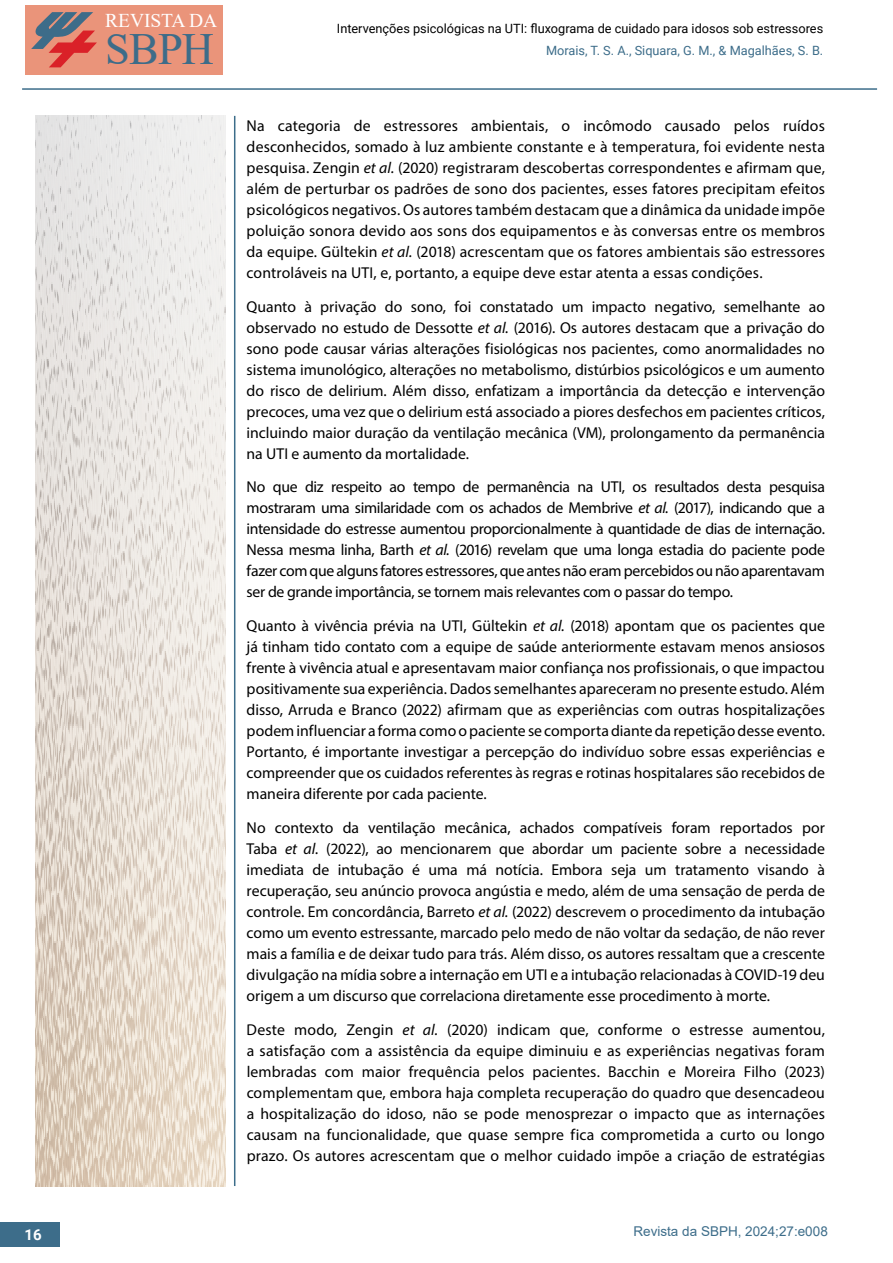
<style>
.page{position:relative;width:893px;height:1263px;background:#fff}
.page>*{position:absolute;margin:0;border:0;box-sizing:border-box;transform-origin:0 0}
.t1{font:44.55px "Times New Roman";color:#3d6c89}
.t2{font:19.5px "Times New Roman";letter-spacing:-.005em;color:#fff}
.t3{font:15.75px/21px "Myriad Pro";color:#000;text-align:justify}
.t4{font:700 15px "Roboto";color:#fff}
.t5{font:13.5px "Arial";color:#3d6d8a}
.t6{font:12.75px "Roboto";color:#000}
.t7{font:12.75px "Roboto";color:#3d6d8a}
.s1{font-style:italic}
</style>
<div class="page">
<hr style="left:234px;top:116px;width:1px;height:1070px;background:#3c6d8a">
<div style="left:26px;top:6px;width:197px;height:69px;background:#ea947a"></div>
<svg style="left:31px;top:12px;width:66px;height:55px"></svg>
<div style="left:0;top:1222px;width:59px;height:25px;background:#3d6d8a"></div>
<hr style="left:22px;top:88px;width:855px;height:2px;background:#3c6d8a">
<img style="left:35px;top:116px;width:191px;height:1070px">
<p class="t2" style="left:105px;top:6px;width:114px">REVISTA DA</p>
<h1 class="t1" style="left:105px;top:18px;width:110px">SBPH</h1>
<p class="t6" style="left:337px;top:19px;width:488px">Intervenções psicológicas na UTI: fluxograma de cuidado para idosos sob estressores</p>
<p class="t7" style="left:546px;top:41px;width:279px">Morais, T. S. A., Siquara, G. M., &amp; Magalhães, S. B.</p>
<p class="t3" style="left:247px;top:115px;width:580px">Na categoria de estressores ambientais, o incômodo causado pelos ruídos desconhecidos, somado à luz ambiente constante e à temperatura, foi evidente nesta pesquisa. Zengin <span class="s1">et al.</span> (2020) registraram descobertas correspondentes e afirmam que, além de perturbar os padrões de sono dos pacientes, esses fatores precipitam efeitos psicológicos negativos. Os autores também destacam que a dinâmica da unidade impõe poluição sonora devido aos sons dos equipamentos e às conversas entre os membros da equipe. Gültekin <span class="s1">et al.</span> (2018) acrescentam que os fatores ambientais são estressores controláveis na UTI, e, portanto, a equipe deve estar atenta a essas condições.</p>
<p class="t3" style="left:247px;top:296px;width:580px">Quanto à privação do sono, foi constatado um impacto negativo, semelhante ao observado no estudo de Dessotte <span class="s1">et al.</span> (2016). Os autores destacam que a privação do sono pode causar várias alterações fisiológicas nos pacientes, como anormalidades no sistema imunológico, alterações no metabolismo, distúrbios psicológicos e um aumento do risco de delirium. Além disso, enfatizam a importância da detecção e intervenção precoces, uma vez que o delirium está associado a piores desfechos em pacientes críticos, incluindo maior duração da ventilação mecânica (VM), prolongamento da permanência na UTI e aumento da mortalidade.</p>
<p class="t3" style="left:247px;top:476px;width:580px">No que diz respeito ao tempo de permanência na UTI, os resultados desta pesquisa mostraram uma similaridade com os achados de Membrive <span class="s1">et al.</span> (2017), indicando que a intensidade do estresse aumentou proporcionalmente à quantidade de dias de internação.<br>Nessa mesma linha, Barth <span class="s1">et al.</span> (2016) revelam que uma longa estadia do paciente pode fazer com que alguns fatores estressores, que antes não eram percebidos ou não aparentavam ser de grande importância, se tornem mais relevantes com o passar do tempo.</p>
<p class="t3" style="left:247px;top:615px;width:580px">Quanto à vivência prévia na UTI, Gültekin <span class="s1">et al.</span> (2018) apontam que os pacientes que já tinham tido contato com a equipe de saúde anteriormente estavam menos ansiosos frente à vivência atual e apresentavam maior confiança nos profissionais, o que impactou positivamente sua experiência. Dados semelhantes apareceram no presente estudo. Além disso, Arruda e Branco (2022) afirmam que as experiências com outras hospitalizações podem influenciar a forma como o paciente se comporta diante da repetição desse evento.<br>Portanto, é importante investigar a percepção do indivíduo sobre essas experiências e compreender que os cuidados referentes às regras e rotinas hospitalares são recebidos de maneira diferente por cada paciente.</p>
<p class="t3" style="left:247px;top:817px;width:580px">No contexto da ventilação mecânica, achados compatíveis foram reportados por Taba <span class="s1">et al.</span> (2022), ao mencionarem que abordar um paciente sobre a necessidade imediata de intubação é uma má notícia. Embora seja um tratamento visando à recuperação, seu anúncio provoca angústia e medo, além de uma sensação de perda de controle. Em concordância, Barreto <span class="s1">et al.</span> (2022) descrevem o procedimento da intubação como um evento estressante, marcado pelo medo de não voltar da sedação, de não rever mais a família e de deixar tudo para trás. Além disso, os autores ressaltam que a crescente divulgação na mídia sobre a internação em UTI e a intubação relacionadas à COVID-19 deu origem a um discurso que correlaciona diretamente esse procedimento à morte.</p>
<p class="t3" style="left:247px;top:1018px;width:580px">Deste modo, Zengin <span class="s1">et al.</span> (2020) indicam que, conforme o estresse aumentou, a satisfação com a assistência da equipe diminuiu e as experiências negativas foram lembradas com maior frequência pelos pacientes. Bacchin e Moreira Filho (2023) complementam que, embora haja completa recuperação do quadro que desencadeou a hospitalização do idoso, não se pode menosprezar o impacto que as internações causam na funcionalidade, que quase sempre fica comprometida a curto ou longo prazo. Os autores acrescentam que o melhor cuidado impõe a criação de estratégias</p>
<p class="t4" style="left:25px;top:1224px;width:19px">16</p>
<p class="t5" style="left:633px;top:1222px;width:196px">Revista da SBPH, 2024;27:e008</p>
</div>
